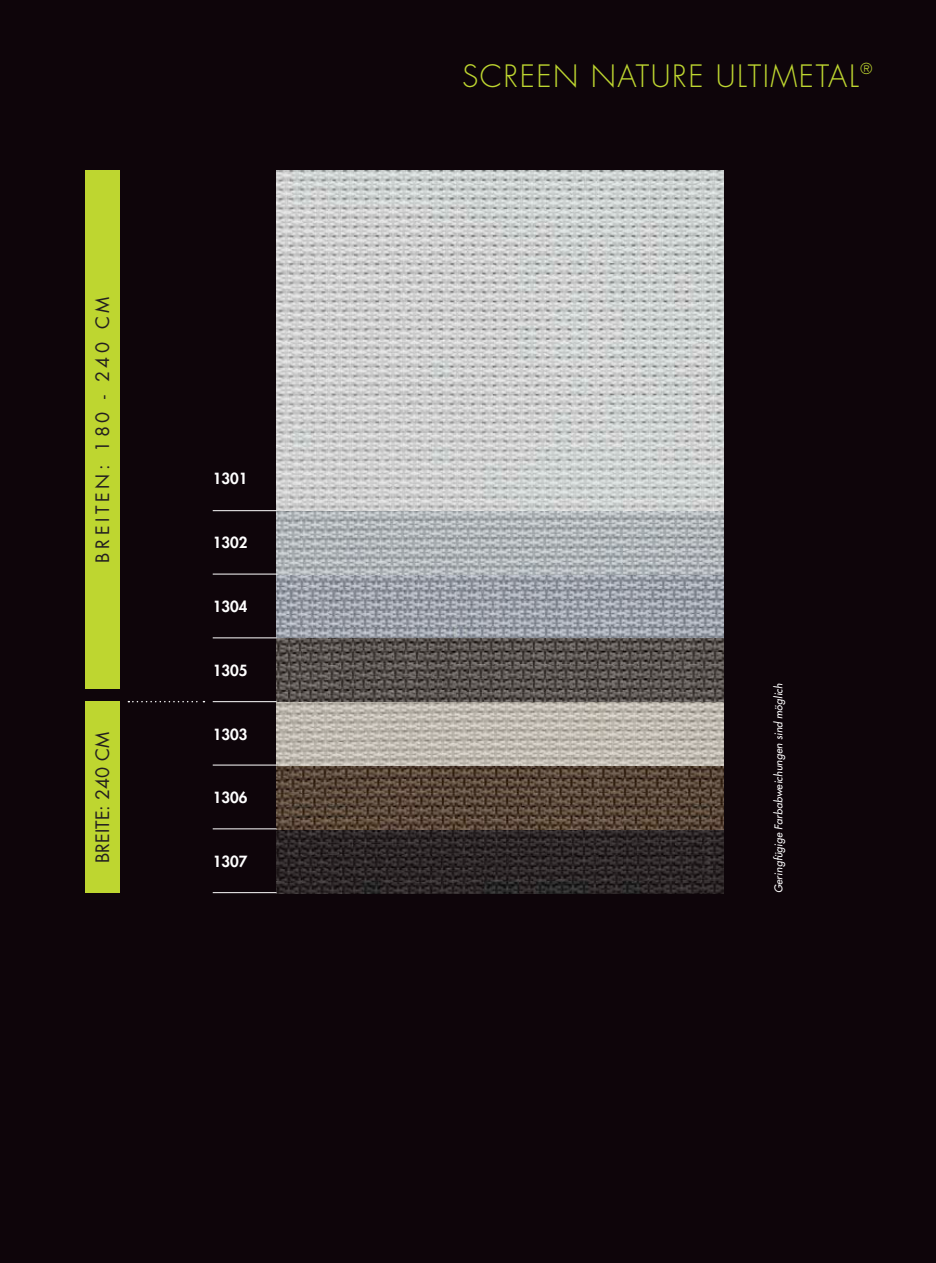
<style>
.page{position:relative;width:936px;height:1263px;background:#fff}
.page>*{position:absolute;margin:0;border:0;box-sizing:border-box;transform-origin:0 0}
.t1{font:300 30px "Futura";letter-spacing:.05em;color:#bed630}
.t2{font:18px "Futura";letter-spacing:.2em;color:#231f20}
.t3{font:18px "Futura";color:#231f20}
.t4{font:800 15px "Futura";color:#fff}
.t5{font:italic 10.5px "Futura";letter-spacing:.01em;color:#fff}
</style>
<div class="page">
<div style="left:0;top:0;width:935px;height:1263px;background:#0e050a"></div>
<div style="left:85px;top:170px;width:34px;height:519px;background:#bed630"></div>
<div style="left:85px;top:702px;width:34px;height:191px;background:#bed630"></div>
<img style="left:276px;top:829px;width:447px;height:64px">
<img style="left:276px;top:765px;width:447px;height:64px">
<img style="left:276px;top:702px;width:447px;height:63px">
<img style="left:276px;top:638px;width:447px;height:64px">
<img style="left:276px;top:574px;width:447px;height:64px">
<img style="left:276px;top:510px;width:447px;height:64px">
<img style="left:276px;top:170px;width:447px;height:340px">
<hr style="left:213px;top:510px;width:63px;height:1px;background:#fff">
<hr style="left:213px;top:574px;width:63px;height:1px;background:#fff">
<hr style="left:213px;top:765px;width:63px;height:1px;background:#fff">
<hr style="left:213px;top:637px;width:63px;height:1px;background:#fff">
<hr style="left:213px;top:828px;width:63px;height:1px;background:#fff">
<hr style="left:213px;top:701px;width:63px;height:1px;background:#fff">
<hr style="left:213px;top:892px;width:63px;height:1px;background:#fff">
<svg style="left:128px;top:701px;width:76px;height:1px"></svg>
<p class="t2" style="left:90px;top:562px;width:268px;rotate:-90deg">BREITEN: 180 - 240 CM</p>
<p class="t3" style="left:90px;top:863px;width:132px;rotate:-90deg">BREITE: 240 CM</p>
<p class="t4" style="left:213px;top:469px;width:36px">1301</p>
<p class="t4" style="left:213px;top:533px;width:36px">1302</p>
<p class="t4" style="left:213px;top:596px;width:36px">1304</p>
<p class="t4" style="left:213px;top:660px;width:36px">1305</p>
<p class="t4" style="left:213px;top:724px;width:36px">1303</p>
<p class="t4" style="left:213px;top:788px;width:36px">1306</p>
<p class="t4" style="left:213px;top:851px;width:36px">1307</p>
<p class="t1" style="left:462px;top:57px;width:411px">SCREEN NATURE ULTIMETAL<sup>®</sup></p>
<p class="t5" style="left:771px;top:893px;width:211px;rotate:-90deg">Geringfügige Farbabweichungen sind möglich</p>
</div>
